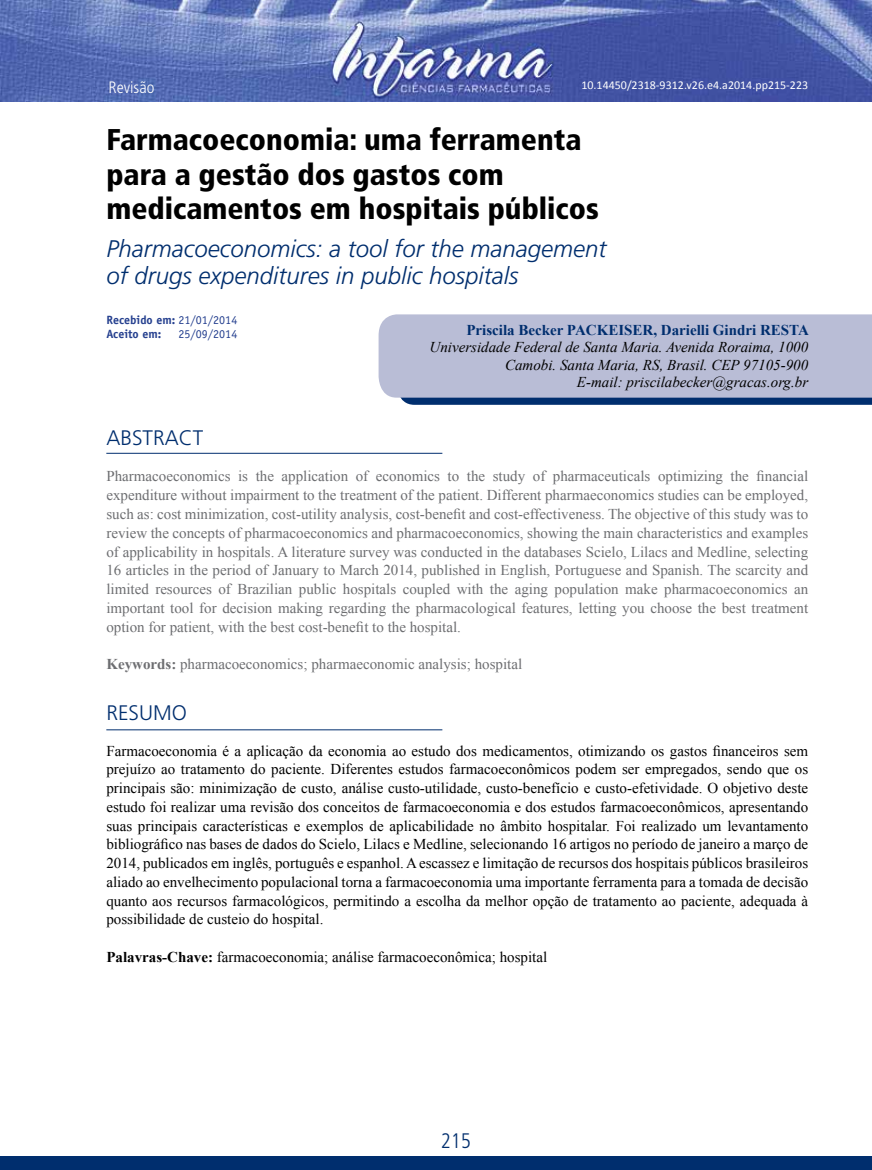
<style>
.page{position:relative;width:872px;height:1170px;background:#fff}
.page>*{position:absolute;margin:0;border:0;box-sizing:border-box;transform-origin:0 0}
.t1{font:900 condensed 30px/34.5px "Frutiger";color:#000}
.t2{font:italic 300 24px/27.6px "Frutiger";color:#002e6e}
.t3{font:300 21px "Frutiger";color:#002e6e}
.t4{font:300 condensed 21px "Frutiger";color:#002e6e}
.t5{font:300 condensed 16.5px "Frutiger";color:#fff}
.t6{font:15px/18.8px "Times New Roman";color:#000;text-align:justify}
.t7{font:15px/18.8px "Times New Roman";color:#6d6e71;text-align:justify}
.t8{font:italic 15px/17.2px "Times New Roman";color:#000;text-align:right}
.t9{font:700 15px "Times New Roman";color:#002e6e}
.t10{font:12px "Calibri";color:#fff}
.t11{font:700 12px/13.8px "Officina Sans";color:#25408f}
.t12{font:12px "Officina Sans";color:#25408f}
.s1{font-weight:400}
.s2{font-weight:700}
</style>
<div class="page">
<div style="left:0;top:1155px;width:872px;height:14px;background:#002e6e"></div>
<img style="left:0;top:0;width:872px;height:101px">
<svg style="left:396px;top:397px;width:476px;height:8px;background:#18417b"></svg>
<div style="left:378px;top:314px;width:494px;height:83px;background:#b9bdd6"></div>
<hr style="left:106px;top:453px;width:336px;height:1px;background:#002e6e">
<hr style="left:106px;top:729px;width:336px;height:1px;background:#002e6e">
<p class="t5" style="left:705px;top:75px;width:104px">V. 26, Nº 1, 2014</p>
<p class="t5" style="left:108px;top:77px;width:47px">Revisão</p>
<p class="t10" style="left:581px;top:78px;width:228px">10.14450/2318-9312.v26.e4.a2014.pp215-223</p>
<h1 class="t1" style="left:106px;top:122px;width:494px">Farmacoeconomia: uma ferramenta para a gestão dos gastos com medicamentos em hospitais públicos</h1>
<h2 class="t2" style="left:106px;top:235px;width:502px">Pharmacoeconomics: a tool for the management of drugs expenditures in public hospitals</h2>
<p class="t11" style="left:106px;top:313px;width:132px">Recebido em: <span class="s1">21/01/2014<br></span>Aceito em:</p>
<p class="t12" style="left:179px;top:326px;width:60px">25/09/2014</p>
<p class="t9" style="left:466px;top:320px;width:344px">Priscila Becker PACKEISER, Darielli Gindri RESTA</p>
<p class="t8" style="left:429px;top:338px;width:380px">Universidade Federal de Santa Maria. Avenida Roraima, 1000<br>Camobi. Santa Maria, RS, Brasil. CEP 97105-900<br>E-mail: priscilabecker@gracas.org.br</p>
<h3 class="t3" style="left:106px;top:426px;width:98px">ABSTRACT</h3>
<p class="t7" style="left:106px;top:467px;width:703px">Pharmacoeconomics is the application of economics to the study of pharmaceuticals optimizing the financial expenditure without impairment to the treatment of the patient. Different pharmaeconomics studies can be employed, such as: cost minimization, cost-utility analysis, cost-benefit and cost-effectiveness. The objective of this study was to review the concepts of pharmacoeconomics and pharmacoeconomics, showing the main characteristics and examples of applicability in hospitals. A literature survey was conducted in the databases Scielo, Lilacs and Medline, selecting 16 articles in the period of January to March 2014, published in English, Portuguese and Spanish. The scarcity and limited resources of Brazilian public hospitals coupled with the aging population make pharmacoeconomics an important tool for decision making regarding the pharmacological features, letting you choose the best treatment option for patient, with the best cost-benefit to the hospital.</p>
<p class="t7" style="left:106px;top:654px;width:417px"><span class="s2">Keywords:</span> pharmacoeconomics; pharmaeconomic analysis; hospital</p>
<h3 class="t3" style="left:106px;top:701px;width:82px">RESUMO</h3>
<p class="t6" style="left:106px;top:740px;width:703px">Farmacoeconomia é a aplicação da economia ao estudo dos medicamentos, otimizando os gastos financeiros sem prejuízo ao tratamento do paciente. Diferentes estudos farmacoeconômicos podem ser empregados, sendo que os principais são: minimização de custo, análise custo-utilidade, custo-benefício e custo-efetividade. O objetivo deste estudo foi realizar uma revisão dos conceitos de farmacoeconomia e dos estudos farmacoeconômicos, apresentando suas principais características e exemplos de aplicabilidade no âmbito hospitalar. Foi realizado um levantamento bibliográfico nas bases de dados do Scielo, Lilacs e Medline, selecionando 16 artigos no período de janeiro a março de 2014, publicados em inglês, português e espanhol. A escassez e limitação de recursos dos hospitais públicos brasileiros aliado ao envelhecimento populacional torna a farmacoeconomia uma importante ferramenta para a tomada de decisão quanto aos recursos farmacológicos, permitindo a escolha da melhor opção de tratamento ao paciente, adequada à possibilidade de custeio do hospital.</p>
<p class="t6" style="left:106px;top:947px;width:442px"><span class="s2">Palavras-Chave:</span> farmacoeconomia; análise farmacoeconômica; hospital</p>
<h3 class="t4" style="left:441px;top:1128px;width:32px">215</h3>
</div>
